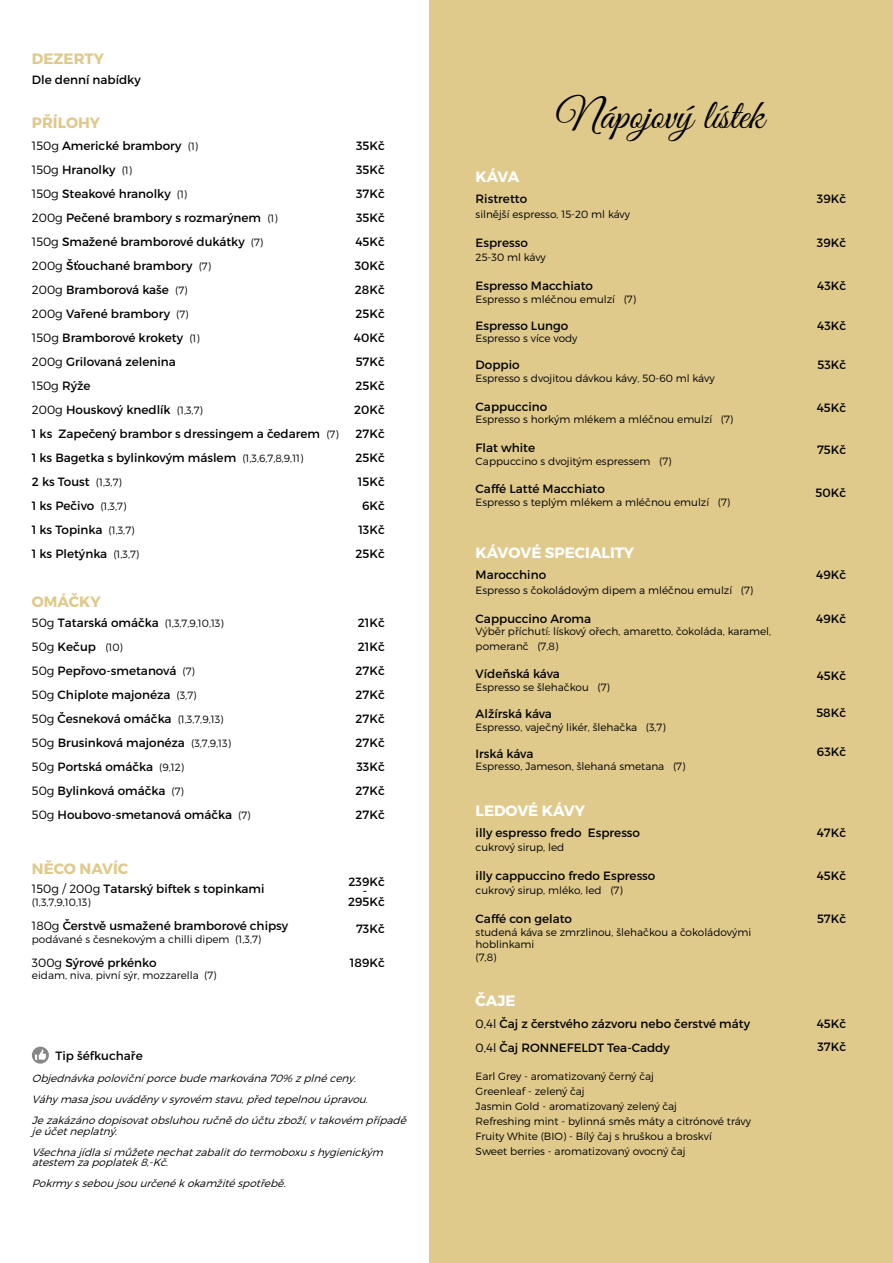
<style>
.page{position:relative;width:893px;height:1263px;background:#fff}
.page>*{position:absolute;margin:0;border:0;box-sizing:border-box;transform-origin:0 0}
.t1{font:42px "Great Vibes";color:#000}
.t2{font:700 15px "Montserrat";color:#fff}
.t3{font:700 15px "Montserrat";color:#dfc98b}
.t4{font:12px/24px "Montserrat";color:#000}
.t5{font:300 10.5px/15px "Montserrat";color:#000}
.t6{font:italic 300 10.5px/21px "Montserrat";color:#000}
.s1{font-weight:300}
.s2{font-weight:300;font-size:10.5px}
.s3{font-size:12px}
.s4{font-weight:400;font-size:12px}
</style>
<div class="page">
<div style="left:429px;top:0;width:464px;height:1263px;background:#dfc98b"></div>
<svg style="left:32px;top:1047px;width:17px;height:17px"></svg>
<p class="t3" style="left:32px;top:49px;width:74px">DEZERTY</p>
<p class="t4" style="left:32px;top:68px;width:110px">Dle denní nabídky</p>
<p class="t3" style="left:32px;top:113px;width:70px">PŘÍLOHY</p>
<p class="t4" style="left:32px;top:134px;width:308px"><span class="s1">150g</span> Americké brambory <span class="s2">(1)<br></span><span class="s1">150g</span> Hranolky <span class="s2">(1)<br></span><span class="s1">150g</span> Steakové hranolky <span class="s2">(1)<br></span><span class="s1">200g</span> Pečené brambory s rozmarýnem <span class="s2">(1)<br></span><span class="s1">150g</span> Smažené bramborové dukátky <span class="s2">(7)<br></span><span class="s1">200g</span> Šťouchané brambory <span class="s2">(7)<br></span><span class="s1">200g</span> Bramborová kaše <span class="s2">(7)<br></span><span class="s1">200g</span> Vařené brambory <span class="s2">(7)<br></span><span class="s1">150g</span> Bramborové krokety <span class="s2">(1)<br></span><span class="s1">200g</span> Grilovaná zelenina<br><span class="s1">150g</span> Rýže<br><span class="s1">200g</span> Houskový knedlík <span class="s2">(1,3,7)<br></span>1 ks Zapečený brambor s dressingem a čedarem <span class="s2">(7)<br></span>1 ks Bagetka s bylinkovým máslem <span class="s2">(1,3,6,7,8,9,11)<br></span>2 ks Toust <span class="s2">(1,3,7)<br></span>1 ks Pečivo <span class="s2">(1,3,7)<br></span>1 ks Topinka <span class="s2">(1,3,7)<br></span>1 ks Pletýnka <span class="s2">(1,3,7)</span></p>
<p class="t4" style="left:354px;top:134px;width:32px;text-align:right">35Kč<br>35Kč<br>37Kč<br>35Kč<br>45Kč<br>30Kč<br>28Kč<br>25Kč<br>40Kč<br>57Kč<br>25Kč<br>20Kč<br>27Kč<br>25Kč<br>15Kč<br>6Kč<br>13Kč<br>25Kč</p>
<p class="t3" style="left:32px;top:592px;width:70px">OMÁČKY</p>
<p class="t5" style="left:32px;top:616px;width:193px"><span class="s3">50g</span> <span class="s4">Tatarská omáčka</span> (1,3,7,9,10,13)</p>
<p class="t4" style="left:32px;top:635px;width:220px"><span class="s1">50g</span> Kečup <span class="s2">(10)<br></span><span class="s1">50g</span> Pepřovo-smetanová <span class="s2">(7)<br></span><span class="s1">50g</span> Chiplote majonéza <span class="s2">(3,7)<br></span><span class="s1">50g</span> Česneková omáčka <span class="s2">(1,3,7,9,13)<br></span><span class="s1">50g</span> Brusinková majonéza <span class="s2">(3,7,9,13)<br></span><span class="s1">50g</span> Portská omáčka <span class="s2">(9,12)<br></span><span class="s1">50g</span> Bylinková omáčka <span class="s2">(7)<br></span><span class="s1">50g</span> Houbovo-smetanová omáčka <span class="s2">(7)</span></p>
<p class="t4" style="left:356px;top:611px;width:31px;text-align:justify">21Kč 21Kč 27Kč 27Kč 27Kč 27Kč 33Kč 27Kč 27Kč</p>
<p class="t3" style="left:32px;top:859px;width:98px">NĚCO NAVÍC</p>
<p class="t4" style="left:32px;top:877px;width:234px"><span class="s1">150g / 200g</span> Tatarský biftek s topinkami</p>
<p class="t5" style="left:32px;top:895px;width:60px">(1,3,7,9,10,13)</p>
<p class="t4" style="left:32px;top:914px;width:258px"><span class="s1">180g</span> Čerstvě usmažené bramborové chipsy</p>
<p class="t5" style="left:32px;top:931px;width:231px">podávané s česnekovým a chilli dipem (1,3,7)</p>
<p class="t4" style="left:32px;top:950px;width:126px"><span class="s1">300g</span> Sýrové prkénko</p>
<p class="t5" style="left:32px;top:968px;width:186px">eidam, niva, pivní sýr, mozzarella (7)</p>
<p class="t4" style="left:56px;top:1043px;width:89px">Tip šéfkuchaře</p>
<p class="t4" style="left:349px;top:877px;width:38px;line-height:9px;text-align:center">239Kč -</p>
<p class="t4" style="left:348px;top:889px;width:38px">295Kč</p>
<p class="t4" style="left:356px;top:916px;width:30px">73Kč</p>
<p class="t4" style="left:350px;top:951px;width:36px">189Kč</p>
<p class="t6" style="left:32px;top:1068px;width:379px">Objednávkapolovičníporcebudemarkována70% zplnéceny.<br>Váhy masajsou uváděny vsyrovém stavu,před tepelnou úpravou.<br>Jezakázánodopisovatobsluhou ručnědoúčtu zboží,vtakovém případě</p>
<p class="t6" style="left:32px;top:1120px;width:356px">jeúčetneplatný.<br>Všechnajídlasimůžetenechatzabalitdotermoboxu shygienickým</p>
<p class="t6" style="left:32px;top:1152px;width:259px">atestem zapoplatek8,-Kč.<br>Pokrmy ssebou jsou určenékokamžitéspotřebě.</p>
<h1 class="t1" style="left:557px;top:92px;width:209px">Nápojový lístek</h1>
<p class="t2" style="left:476px;top:167px;width:45px">KÁVA</p>
<p class="t4" style="left:476px;top:187px;width:53px">Ristretto</p>
<p class="t5" style="left:476px;top:206px;width:156px">silnější espresso, 15-20 ml kávy</p>
<p class="t4" style="left:476px;top:230px;width:54px">Espresso</p>
<p class="t5" style="left:476px;top:250px;width:72px">25-30 ml kávy</p>
<p class="t4" style="left:476px;top:274px;width:119px">Espresso Macchiato</p>
<p class="t5" style="left:476px;top:291px;width:162px">Espresso s mléčnou emulzí (7)</p>
<p class="t4" style="left:476px;top:313px;width:94px">Espresso Lungo</p>
<p class="t5" style="left:476px;top:331px;width:103px">Espresso s více vody</p>
<p class="t4" style="left:476px;top:353px;width:46px">Doppio</p>
<p class="t5" style="left:476px;top:370px;width:240px">Espresso s dvojitou dávkou kávy, 50-60 ml kávy</p>
<p class="t4" style="left:476px;top:394px;width:73px">Cappuccino</p>
<p class="t5" style="left:476px;top:412px;width:259px">Espresso s horkým mlékem a mléčnou emulzí (7)</p>
<p class="t4" style="left:476px;top:436px;width:61px">Flat white</p>
<p class="t5" style="left:476px;top:453px;width:197px">Cappuccino s dvojitým espressem (7)</p>
<p class="t4" style="left:476px;top:477px;width:131px">Caffé Latté Macchiato</p>
<p class="t5" style="left:476px;top:494px;width:256px">Espresso s teplým mlékem a mléčnou emulzí (7)</p>
<p class="t2" style="left:476px;top:543px;width:160px">KÁVOVÉ SPECIALITY</p>
<p class="t4" style="left:476px;top:563px;width:72px">Marocchino</p>
<p class="t5" style="left:476px;top:582px;width:279px">Espresso s čokoládovým dipem a mléčnou emulzí (7)</p>
<p class="t4" style="left:476px;top:606px;width:117px">Cappuccino Aroma</p>
<p class="t5" style="left:476px;top:624px;width:297px;line-height:14.4px">Výběr příchutí: lískový ořech, amaretto, čokoláda, karamel, pomeranč (7,8)</p>
<p class="t4" style="left:476px;top:662px;width:86px">Vídeňská káva</p>
<p class="t5" style="left:476px;top:680px;width:136px">Espresso se šlehačkou (7)</p>
<p class="t4" style="left:476px;top:702px;width:78px">Alžírská káva</p>
<p class="t5" style="left:476px;top:719px;width:192px">Espresso, vaječný likér, šlehačka (3,7)</p>
<p class="t4" style="left:476px;top:741px;width:59px">Irská káva</p>
<p class="t5" style="left:476px;top:759px;width:211px">Espresso, Jameson, šlehaná smetana (7)</p>
<p class="t2" style="left:476px;top:801px;width:111px">LEDOVÉ KÁVY</p>
<p class="t4" style="left:476px;top:820px;width:166px">illy espresso fredo Espresso</p>
<p class="t5" style="left:476px;top:840px;width:90px">cukrový sirup, led</p>
<p class="t4" style="left:476px;top:863px;width:181px">illy cappuccino fredo Espresso</p>
<p class="t5" style="left:476px;top:883px;width:149px">cukrový sirup, mléko, led (7)</p>
<p class="t4" style="left:476px;top:907px;width:98px">Caffé con gelato</p>
<p class="t5" style="left:476px;top:925px;width:277px;line-height:12.6px">studená káva se zmrzlinou, šlehačkou a čokoládovými hoblinkami<br>(7,8)</p>
<p class="t2" style="left:476px;top:992px;width:41px">ČAJE</p>
<p class="t4" style="left:476px;top:1012px;width:276px"><span class="s1">0,4l</span> Čaj z čerstvého zázvoru nebo čerstvé máty<br><span class="s1">0,4l</span> Čaj RONNEFELDT Tea-Caddy</p>
<p class="t5" style="left:476px;top:1068px;width:277px">Earl Grey - aromatizovaný černý čaj<br>Greenleaf - zelený čaj<br>Jasmin Gold - aromatizovaný zelený čaj<br>Refreshing mint - bylinná směs máty a citrónové trávy Fruity White (BIO) - Bílý čaj s hruškou a broskví<br>Sweet berries - aromatizovaný ovocný čaj</p>
<p class="t4" style="left:817px;top:187px;width:31px">39Kč</p>
<p class="t4" style="left:817px;top:230px;width:31px">39Kč</p>
<p class="t4" style="left:817px;top:274px;width:31px">43Kč</p>
<p class="t4" style="left:817px;top:313px;width:31px">43Kč</p>
<p class="t4" style="left:817px;top:353px;width:30px">53Kč</p>
<p class="t4" style="left:817px;top:396px;width:31px">45Kč</p>
<p class="t4" style="left:817px;top:437px;width:31px">75Kč</p>
<p class="t4" style="left:816px;top:481px;width:32px">50Kč</p>
<p class="t4" style="left:816px;top:563px;width:31px">49Kč</p>
<p class="t4" style="left:816px;top:606px;width:31px">49Kč</p>
<p class="t4" style="left:817px;top:664px;width:31px">45Kč</p>
<p class="t4" style="left:816px;top:701px;width:31px">58Kč</p>
<p class="t4" style="left:817px;top:740px;width:31px">63Kč</p>
<p class="t4" style="left:817px;top:820px;width:31px">47Kč</p>
<p class="t4" style="left:817px;top:863px;width:31px">45Kč</p>
<p class="t4" style="left:817px;top:907px;width:31px">57Kč</p>
<p class="t4" style="left:817px;top:1012px;width:31px;line-height:22.5px">45Kč<br>37Kč</p>
</div>
